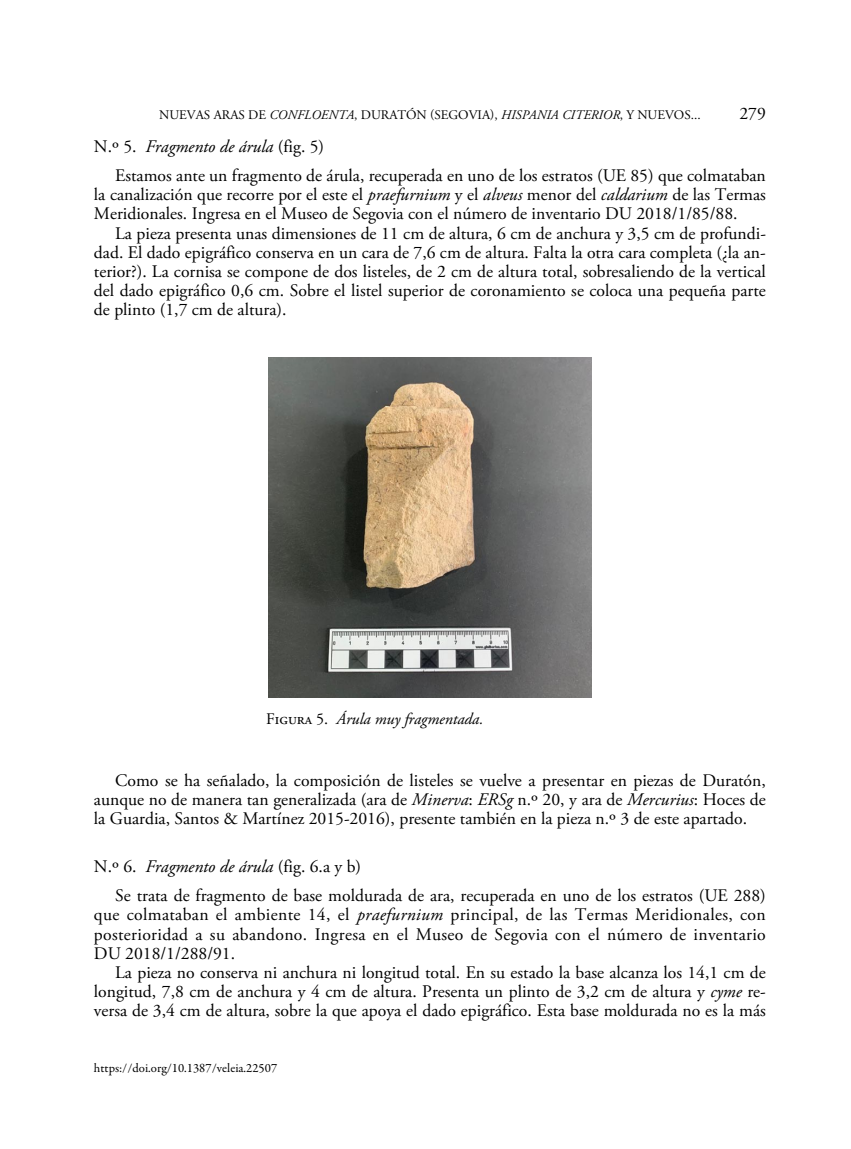
<style>
.page{position:relative;width:851px;height:1149px;background:#fff}
.page>*{position:absolute;margin:0;border:0;box-sizing:border-box;transform-origin:0 0}
.t1{font:17.7px/19.2px "Adobe Garamond Pro";color:#000;text-align:justify}
.t2{font:italic 16.2px "Adobe Garamond Pro";color:#000}
.t3{font:13.2px "Adobe Garamond Pro";letter-spacing:.195em;color:#000}
.t4{font:13.2px "Adobe Garamond Pro";letter-spacing:.165em;color:#000}
.t5{font:italic 13.2px "Adobe Garamond Pro";color:#000}
.t6{font:12.75px "Garamond Premr Pro";color:#000}
.s1{font-style:italic}
.s2{font-style:normal}
</style>
<div class="page">
<img style="left:268px;top:357px;width:323px;height:340px">
<p class="t4" style="left:159px;top:107px;width:171px">Nuevas aras de <span class="s1">Confl oenta</span></p>
<p class="t3" style="left:354px;top:107px;width:165px">, Duratón (Segovia), <span class="s1">Hispania</span></p>
<p class="t5" style="left:562px;top:107px;width:17px">Citeri</p>
<p class="t3" style="left:602px;top:107px;width:99px"><span class="s1">or</span>, y nuevos...</p>
<p class="t1" style="left:739px;top:104px;width:28px">279</p>
<p class="t1" style="left:115px;top:133px;width:652px;line-height:28.8px;text-indent:-21px">N.º 5. <span class="s1">Fragmento de árula</span> (fig. 5)<br>Estamos ante un fragmento de árula, recuperada en uno de los estratos (UE 85) que colmataban</p>
<p class="t1" style="left:94px;top:185px;width:673px">la canalización que recorre por el este el <span class="s1">praefurnium</span> y el <span class="s1">alveus</span> menor del <span class="s1">caldarium</span> de las Termas<br>Meridionales. Ingresa en el Museo de Segovia con el número de inventario DU 2018/1/85/88.</p>
<p class="t1" style="left:94px;top:224px;width:673px;text-indent:21px">La pieza presenta unas dimensiones de 11 cm de altura, 6 cm de anchura y 3,5 cm de profundi&shy;dad. El dado epigráfico conserva en un cara de 7,6 cm de altura. Falta la otra cara completa (¿la an&shy;terior?). La cornisa se compone de dos listeles, de 2 cm de altura total, sobresaliendo de la vertical del dado epigráfico 0,6 cm. Sobre el listel superior de coronamiento se coloca una pequeña parte de plinto (1,7 cm de altura).</p>
<p class="t2" style="left:266px;top:709px;width:219px"><span class="s2">Figura 5.</span> Árula muy fragmentada.</p>
<p class="t1" style="left:94px;top:771px;width:673px;text-indent:21px">Como se ha señalado, la composición de listeles se vuelve a presentar en piezas de Duratón, aunque no de manera tan generalizada (ara de <span class="s1">Minerva</span>: <span class="s1">ERSg</span> n.º 20, y ara de <span class="s1">Mercurius</span>: Hoces de la Guardia, Santos &amp; Martínez 2015-2016), presente también en la pieza n.º 3 de este apartado.</p>
<p class="t1" style="left:115px;top:852px;width:652px;line-height:28.8px;text-indent:-21px">N.º 6. <span class="s1">Fragmento de árula</span> (fig. 6.a y b)<br>Se trata de fragmento de base moldurada de ara, recuperada en uno de los estratos (UE 288)</p>
<p class="t1" style="left:94px;top:905px;width:673px">que colmataban el ambiente 14, el <span class="s1">praefurnium</span> principal, de las Termas Meridionales, con posterioridad a su abandono. Ingresa en el Museo de Segovia con el número de inventario DU 2018/1/288/91.</p>
<p class="t1" style="left:94px;top:963px;width:673px;text-indent:21px">La pieza no conserva ni anchura ni longitud total. En su estado la base alcanza los 14,1 cm de longitud, 7,8 cm de anchura y 4 cm de altura. Presenta un plinto de 3,2 cm de altura y <span class="s1">cyme</span> re&shy;versa de 3,4 cm de altura, sobre la que apoya el dado epigráfico. Esta base moldurada no es la más</p>
<p class="t6" style="left:94px;top:1060px;width:185px">https://doi.org/10.1387/veleia.22507</p>
</div>
